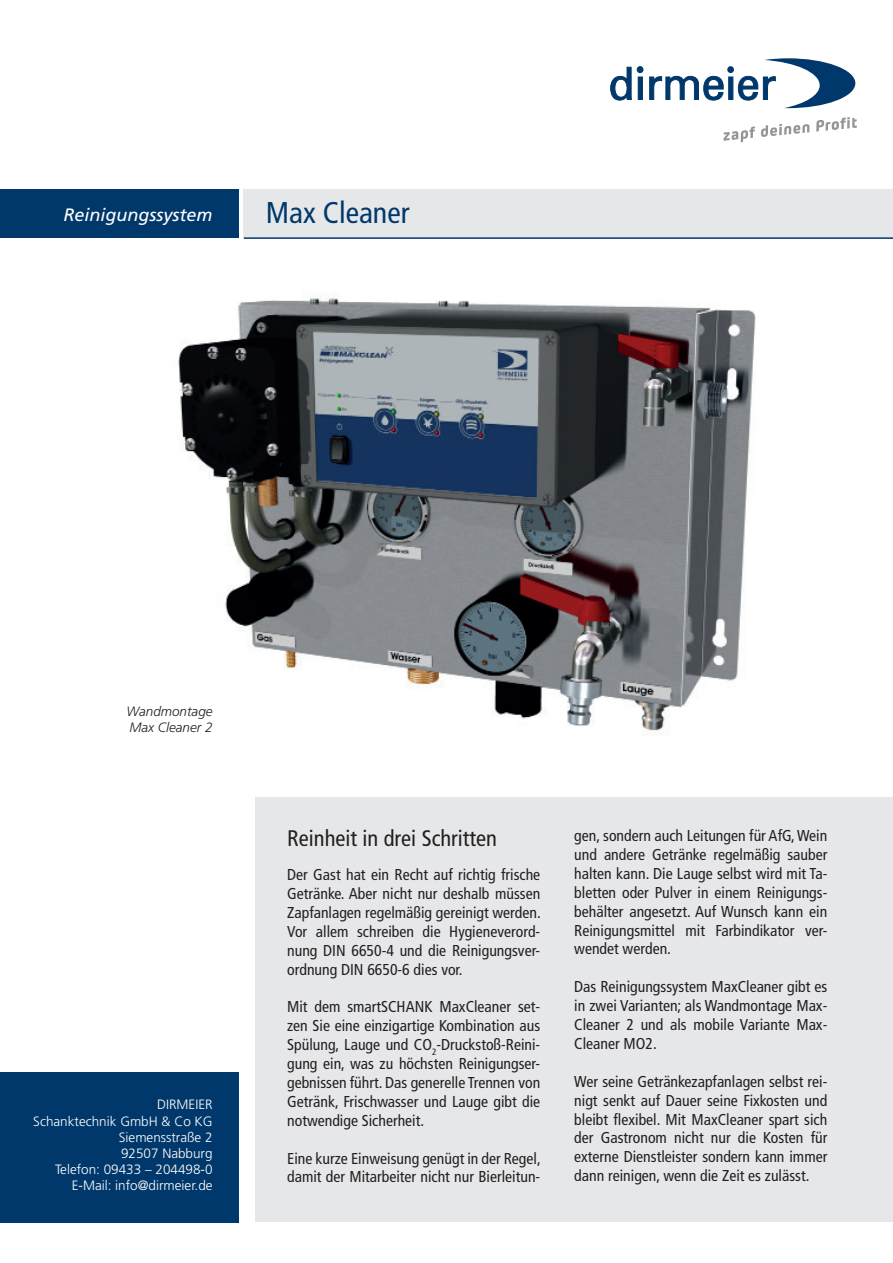
<style>
.page{position:relative;width:893px;height:1263px;background:#fff}
.page>*{position:absolute;margin:0;border:0;box-sizing:border-box;transform-origin:0 0}
.t1{font:condensed 30px "Frutiger";color:#01386b}
.t2{font:condensed 22.5px "Frutiger";color:#231f20}
.t3{font:italic 18px "Frutiger";color:#fff}
.t4{font:condensed 15.75px/18.9px "Frutiger";color:#231f20;text-align:justify}
.t5{font:300 13.5px/16.2px "Frutiger";color:#fff;text-align:right}
.t6{font:italic 300 13.5px/16.2px "Frutiger";color:#231f20}
</style>
<div class="page">
<div style="left:244px;top:189px;width:649px;height:49px;background:#e6e7e9"></div>
<img style="left:178px;top:296px;width:578px;height:435px">
<div style="left:255px;top:797px;width:638px;height:424px;background:#e6e7e9"></div>
<svg style="left:723px;top:117px;width:134px;height:25px"></svg>
<svg style="left:610px;top:67px;width:22px;height:33px"></svg>
<svg style="left:638px;top:77px;width:4px;height:23px"></svg>
<svg style="left:637px;top:66px;width:6px;height:7px"></svg>
<svg style="left:649px;top:58px;width:206px;height:50px"></svg>
<div style="left:0;top:1071px;width:238px;height:151px;background:#01386b"></div>
<div style="left:0;top:189px;width:238px;height:49px;background:#01386b"></div>
<hr style="left:244px;top:237px;width:649px;height:2px;background:#01386b">
<p class="t3" style="left:64px;top:204px;width:151px">Reinigungssystem</p>
<h1 class="t1" style="left:266px;top:196px;width:145px">Max Cleaner</h1>
<p class="t6" style="left:127px;top:703px;width:88px">Wandmontage<br>Max Cleaner 2</p>
<p class="t5" style="left:33px;top:1097px;width:181px">DIRMEIER<br>Schanktechnik GmbH &amp; Co KG<br>Siemensstraße 2<br>92507 Nabburg<br>Telefon: 09433 – 204498-0<br>E-Mail: info@dirmeier.de</p>
<h2 class="t2" style="left:287px;top:825px;width:211px">Reinheit in drei Schritten</h2>
<p class="t4" style="left:287px;top:865px;width:255px">Der Gast hat ein Recht auf richtig frische Getränke. Aber nicht nur deshalb müssen Zapfanlagen regelmäßig gereinigt werden.<br>Vor allem schreiben die Hygieneverord&shy;nung DIN 6650-4 und die Reinigungsver&shy;ordnung DIN 6650-6 dies vor.</p>
<p class="t4" style="left:287px;top:997px;width:255px">Mit dem smartSCHANK MaxCleaner set&shy;zen Sie eine einzigartige Kombination aus Spülung, Lauge und CO<sub>2</sub>-Druckstoß-Reini&shy;gung ein, was zu höchsten Reinigungser&shy;gebnissen führt. Das generelle Trennen von Getränk, Frischwasser und Lauge gibt die notwendige Sicherheit.</p>
<p class="t4" style="left:287px;top:1149px;width:255px">Eine kurze Einweisung genügt in der Regel, damit der Mitarbeiter nicht nur Bierleitun-</p>
<p class="t4" style="left:574px;top:826px;width:255px">gen, sondern auch Leitungen für AfG, Wein und andere Getränke regelmäßig sauber halten kann. Die Lauge selbst wird mit Ta&shy;bletten oder Pulver in einem Reinigungs&shy;behälter angesetzt. Auf Wunsch kann ein Reinigungsmittel mit Farbindikator ver&shy;wendet werden.</p>
<p class="t4" style="left:574px;top:977px;width:255px">Das Reinigungssystem MaxCleaner gibt es in zwei Varianten; als Wandmontage Max-Cleaner 2 und als mobile Variante Max-Cleaner MO2.</p>
<p class="t4" style="left:574px;top:1072px;width:255px">Wer seine Getränkezapfanlagen selbst rei&shy;nigt senkt auf Dauer seine Fixkosten und bleibt flexibel. Mit MaxCleaner spart sich der Gastronom nicht nur die Kosten für externe Dienstleister sondern kann immer dann reinigen, wenn die Zeit es zulässt.</p>
</div>
